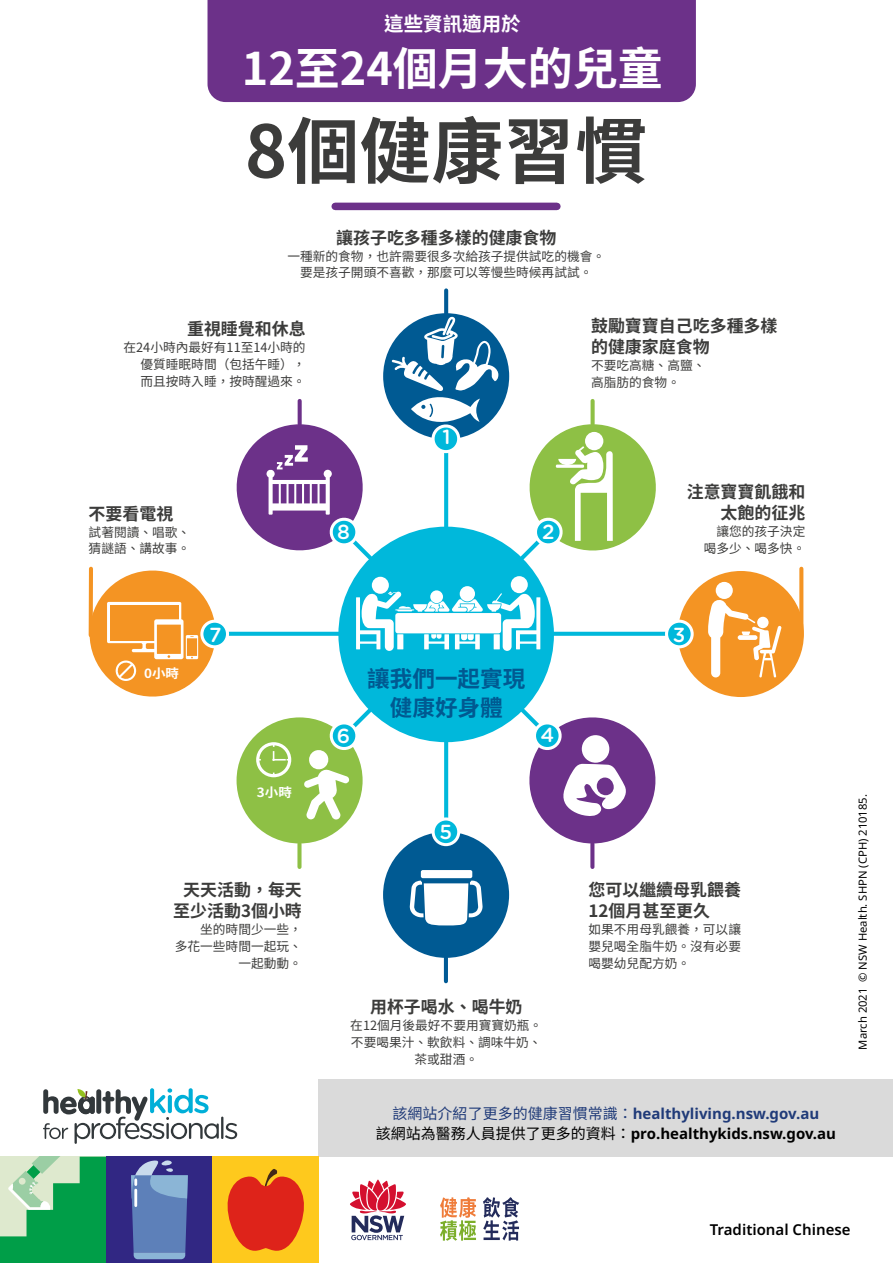
<style>
.page{position:relative;width:893px;height:1263px;background:#fff}
.page>*{position:absolute;margin:0;border:0;box-sizing:border-box;transform-origin:0 0}
.Head{font:700 72px "Noto Sans CJ Ktc";color:#3c3c3b}
.Line_2{font:700 45px "Noto Sans CJ Ktc";color:#fff}
.t1{font:700 22.65px "Noto Sans CJ Ktc";color:#005991}
.t2{font:500 20.4px "Gotham Rounded";color:#fff}
.Line_1{font:700 19.5px "Noto Sans CJ Ktc";color:#fff}
.Sub_head{font:700 16.95px/21.1px "Noto Sans CJ Ktc";color:#3c3c3b}
.t3{font:700 15px "Noto Sans";color:#000}
.t4{font:700 15px "Noto Sans";color:#203b79}
.t5{font:600 15px "Noto Sans";color:#000}
.body{font:12.75px/17px "Noto Sans CJ Ktc";color:#3c3c3b;text-align:center}
.t6{font:700 12.75px "Noto Sans CJ Ktc";color:#fff;scale:1.06 1}
.t7{font:11.25px "Noto Sans";color:#000}
.s1{font-family:"Noto Sans CJ Ktc";font-weight:400}
</style>
<div class="page">
<div style="left:207px;top:0;width:489px;height:102px;background:#6c3189"></div>
<div style="left:335px;top:203px;width:222px;height:7px;background:#6c3189"></div>
<svg style="left:229px;top:482px;width:465px;height:304px"></svg>
<div style="left:237px;top:717px;width:126px;height:126px;background:#8ec045;border-radius:50%"></div>
<svg style="left:256px;top:742px;width:35px;height:35px"></svg>
<svg style="left:88px;top:566px;width:126px;height:131px"></svg>
<svg style="left:444px;top:457px;width:4px;height:360px"></svg>
<div style="left:383px;top:313px;width:126px;height:126px;background:#005a93;border-radius:50%"></div>
<div style="left:383px;top:832px;width:126px;height:126px;background:#005a93;border-radius:50%"></div>
<svg style="left:444px;top:290px;width:4px;height:23px"></svg>
<div style="left:433px;top:819px;width:26px;height:26px;background:#00b8db;border-radius:50%"></div>
<div style="left:432px;top:817px;width:28px;height:29px;border:3px solid #fff;border-radius:50%"></div>
<div style="left:202px;top:621px;width:26px;height:26px;background:#00b8db;border-radius:50%"></div>
<div style="left:200px;top:620px;width:29px;height:28px;border:3px solid #fff;border-radius:50%"></div>
<div style="left:338px;top:527px;width:216px;height:215px;background:#00b8db;border-radius:50%"></div>
<svg style="left:591px;top:401px;width:4px;height:17px"></svg>
<svg style="left:298px;top:401px;width:4px;height:17px"></svg>
<svg style="left:799px;top:569px;width:4px;height:51px"></svg>
<hr style="left:89px;top:569px;width:4px;height:66px;background:#f49423">
<svg style="left:590px;top:850px;width:4px;height:17px"></svg>
<div style="left:297px;top:843px;width:5px;height:24px;background:#8ec045"></div>
<hr style="left:444px;top:958px;width:4px;height:23px;background:#005a95">
<div style="left:678px;top:571px;width:126px;height:126px;background:#f49423;border-radius:50%"></div>
<div style="left:666px;top:621px;width:26px;height:26px;background:#00b8db;border-radius:50%"></div>
<div style="left:665px;top:620px;width:29px;height:28px;border:3px solid #fff;border-radius:50%"></div>
<svg style="left:523px;top:711px;width:139px;height:139px"></svg>
<div style="left:582px;top:735px;width:27px;height:28px;background:#fff;border-radius:50%"></div>
<svg style="left:523px;top:418px;width:139px;height:139px"></svg>
<svg style="left:392px;top:316px;width:107px;height:141px"></svg>
<div style="left:716px;top:582px;width:17px;height:17px;background:#fff;border-radius:50%"></div>
<svg style="left:708px;top:600px;width:74px;height:77px"></svg>
<svg style="left:304px;top:717px;width:58px;height:102px"></svg>
<div style="left:421px;top:870px;width:51px;height:8px;background:#fff;border-radius:2px"></div>
<svg style="left:410px;top:880px;width:73px;height:45px"></svg>
<div style="left:372px;top:577px;width:17px;height:17px;background:#fff;border-radius:50%"></div>
<div style="left:511px;top:576px;width:17px;height:17px;background:#fff;border-radius:50%"></div>
<div style="left:460px;top:586px;width:15px;height:15px;background:#fff;border-radius:50%"></div>
<svg style="left:356px;top:591px;width:184px;height:60px"></svg>
<svg style="left:230px;top:418px;width:139px;height:138px"></svg>
<div style="left:319px;top:1079px;width:574px;height:78px;background:#dadada"></div>
<hr style="left:221px;top:1116px;width:2px;height:23px;background:#32383b">
<svg style="left:225px;top:1123px;width:12px;height:16px"></svg>
<svg style="left:43px;top:1088px;width:176px;height:56px"></svg>
<svg style="left:0;top:1157px;width:106px;height:106px;background:#4eb877"></svg>
<div style="left:106px;top:1157px;width:107px;height:106px;background:#312783"></div>
<svg style="left:131px;top:1160px;width:57px;height:99px;background:#6581b9"></svg>
<hr style="left:134px;top:1190px;width:3px;height:16px;background:#fff">
<div style="left:213px;top:1157px;width:106px;height:106px;background:#fec91d"></div>
<svg style="left:227px;top:1169px;width:77px;height:82px"></svg>
<svg style="left:350px;top:1179px;width:56px;height:61px"></svg>
<svg style="left:440px;top:1197px;width:36px;height:44px"></svg>
<svg style="left:483px;top:1197px;width:36px;height:43px"></svg>
<p class="Line_1" style="left:384px;top:13px;width:138px">這些資訊適用於</p>
<p class="Line_2" style="left:242px;top:43px;width:423px">12至24個月大的兒童</p>
<p class="Head" style="left:245px;top:111px;width:404px">8個健康習慣</p>
<p class="Sub_head" style="left:336px;top:227px;width:222px">讓孩子吃多種多樣的健康食物</p>
<p class="body" style="left:287px;top:248px;width:319px">一種新的食物，也許需要很多次給孩子提供試吃的機會。要是孩子開頭不喜歡，那麼可以等慢些時候再試試。</p>
<p class="Sub_head" style="left:187px;top:318px;width:120px">重視睡覺和休息</p>
<p class="body" style="left:140px;top:339px;width:167px;text-align:justify;text-indent:-17px">在24小時內最好有11至14小時的優質睡眠時間（包括午睡），而且按時入睡，按時醒過來。</p>
<p class="Sub_head" style="left:89px;top:503px;width:86px">不要看電視</p>
<p class="body" style="left:89px;top:524px;width:103px;text-align:left">試著閱讀、唱歌、猜謎語、講故事。</p>
<h3 class="t2" style="left:337px;top:517px;width:14px">8</h3>
<h3 class="t2" style="left:443px;top:423px;width:10px">1</h3>
<h3 class="t2" style="left:542px;top:517px;width:14px">2</h3>
<p class="Sub_head" style="left:591px;top:315px;width:188px">鼓勵寶寶自己吃多種多樣的健康家庭食物</p>
<p class="body" style="left:591px;top:357px;width:116px;text-align:left">不要吃高糖、高鹽、高脂肪的食物。</p>
<p class="Sub_head" style="left:687px;top:481px;width:120px;text-align:right">注意寶寶飢餓和太飽的征兆</p>
<p class="body" style="left:704px;top:523px;width:103px;text-align:right">讓您的孩子決定喝多少、喝多快。</p>
<h3 class="t2" style="left:209px;top:620px;width:14px">7</h3>
<h3 class="t2" style="left:673px;top:620px;width:14px">3</h3>
<p class="t6" style="left:144px;top:666px;width:34px">0小時</p>
<p class="t1" style="left:367px;top:666px;width:160px">讓我們一起實現</p>
<p class="t1" style="left:390px;top:695px;width:114px">健康好身體</p>
<h3 class="t2" style="left:337px;top:721px;width:15px">6</h3>
<h3 class="t2" style="left:540px;top:720px;width:15px">4</h3>
<p class="t6" style="left:257px;top:785px;width:34px">3小時</p>
<p class="Sub_head" style="left:173px;top:879px;width:130px;text-align:center">天天活動，每天至少活動3個小時</p>
<p class="body" style="left:175px;top:921px;width:129px;text-align:right">坐的時間少一些，<br>多花一些時間一起玩、一起動動。</p>
<h3 class="t2" style="left:440px;top:817px;width:14px">5</h3>
<p class="Sub_head" style="left:370px;top:996px;width:154px">用杯子喝水、喝牛奶</p>
<p class="body" style="left:350px;top:1017px;width:194px">在12個月後最好不要用寶寶奶瓶。不要喝果汁、軟飲料、調味牛奶、茶或甜酒。</p>
<p class="Sub_head" style="left:588px;top:879px;width:154px">您可以繼續母乳餵養<br>12個月甚至更久</p>
<p class="body" style="left:588px;top:921px;width:154px;text-align:justify">如果不用母乳餵養，可以讓嬰兒喝全脂牛奶。沒有必要喝嬰幼兒配方奶。</p>
<p class="t7" style="left:855px;top:1050px;width:257px;rotate:-90deg">March 2021 © NSW Health. SHPN (CPH) 210185.</p>
<p class="t4" style="left:393px;top:1102px;width:428px"><span class="s1">該網站介紹了更多的健康習慣常識：</span>healthyliving.nsw.gov.au</p>
<p class="t3" style="left:376px;top:1123px;width:462px"><span class="s1">該網站為醫務人員提供了更多的資料：</span>pro.healthykids.nsw.gov.au</p>
<p class="t5" style="left:710px;top:1219px;width:142px">Traditional Chinese</p>
</div>
